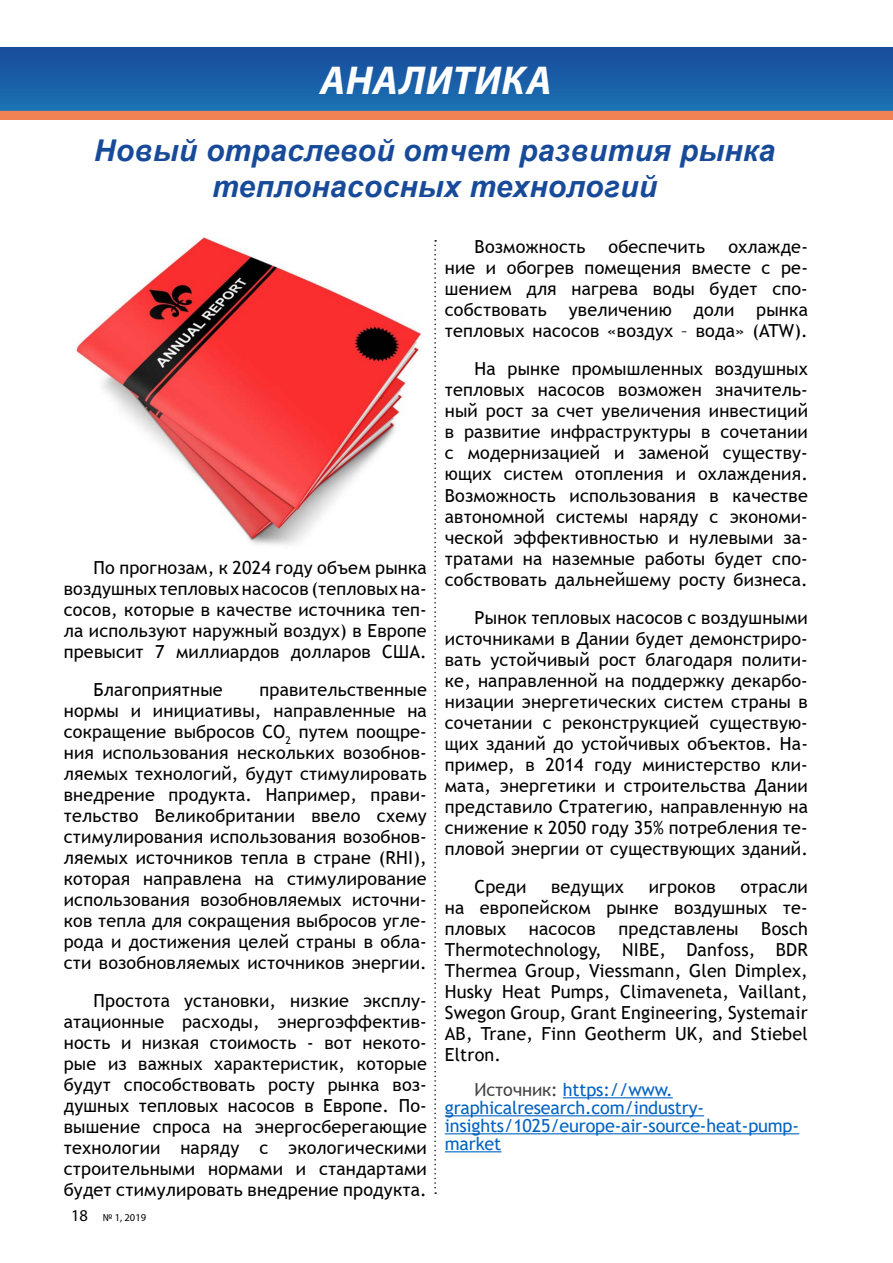
<style>
.page{position:relative;width:893px;height:1263px;background:#fff}
.page>*{position:absolute;margin:0;border:0;box-sizing:border-box;transform-origin:0 0}
.t1{font:italic 700 40.5px "Myriad Pro";letter-spacing:.01em;color:#fff}
.t2{font:italic 700 30px/36px "Arial";letter-spacing:.01em;color:#174a99;text-align:center}
.t3{font:18px/21px "Trebuchet MS";letter-spacing:.01em;color:#000;text-align:justify}
.t4{font:18px/18px "Trebuchet MS";letter-spacing:-.01em;color:#0563c1}
.t5{font:10.5px "Myriad Pro";color:#000}
.s1{font-size:16.5px}
.s2{color:#444}
</style>
<div class="page">
<img style="left:0;top:48px;width:893px;height:72px">
<svg style="left:434px;top:240px;width:2px;height:954px"></svg>
<img style="left:75px;top:237px;width:346px;height:308px">
<hr style="left:563px;top:1097px;width:110px;height:1px;background:#0563c1">
<hr style="left:445px;top:1115px;width:259px;height:1px;background:#0563c1">
<hr style="left:445px;top:1133px;width:354px;height:1px;background:#0563c1">
<hr style="left:445px;top:1151px;width:56px;height:1px;background:#0563c1">
<h1 class="t1" style="left:320px;top:54px;width:233px">АНАЛИТИКА</h1>
<h2 class="t2" style="left:94px;top:133px;width:683px">Новый отраслевой отчет развития рынка теплонасосных технологий</h2>
<p class="t3" style="left:64px;top:557px;width:365px;text-indent:30px">По прогнозам, к 2024 году объем рынка воздушных тепловых насосов (тепловых на&shy;сосов, которые в качестве источника теп&shy;ла используют наружный воздух) в Европе превысит 7 миллиардов долларов США.</p>
<p class="t3" style="left:94px;top:679px;width:131px">Благоприятные</p>
<p class="t3" style="left:64px;top:679px;width:365px;text-indent:196px">правительственные нормы и инициативы, направленные на сокращение выбросов CO<sub>2</sub> путем поощре&shy;ния использования нескольких возобнов&shy;ляемых технологий, будут стимулировать внедрение продукта. Например, прави&shy;тельство Великобритании ввело схему стимулирования использования возобнов&shy;ляемых источников тепла в стране (RHI), которая направлена на стимулирование использования возобновляемых источни&shy;ков тепла для сокращения выбросов угле&shy;рода и достижения целей страны в обла&shy;сти возобновляемых источников энергии.</p>
<p class="t3" style="left:64px;top:990px;width:365px;text-indent:30px">Простота установки, низкие эксплу&shy;атационные расходы, энергоэффектив&shy;ность и низкая стоимость - вот некото&shy;рые из важных характеристик, которые будут способствовать росту рынка воз&shy;душных тепловых насосов в Европе. По&shy;вышение спроса на энергосберегающие технологии наряду с экологическими строительными нормами и стандартами будет стимулировать внедрение продукта.</p>
<p class="t5" style="left:71px;top:1211px;width:77px"><span class="s1">18</span> № 1, 2019</p>
<p class="t3" style="left:475px;top:236px;width:113px">Возможность</p>
<p class="t3" style="left:609px;top:236px;width:98px">обеспечить</p>
<p class="t3" style="left:445px;top:236px;width:365px;text-indent:283px">охлажде&shy;ние и обогрев помещения вместе с ре&shy;шением для нагрева воды будет спо&shy;собствовать увеличению доли рынка тепловых насосов «воздух – вода» (ATW).</p>
<p class="t3" style="left:445px;top:358px;width:365px;text-indent:30px">На рынке промышленных воздушных тепловых насосов возможен значитель&shy;ный рост за счет увеличения инвестиций в развитие инфраструктуры в сочетании с модернизацией и заменой существу&shy;ющих систем отопления и охлаждения.<br>Возможность использования в качестве автономной системы наряду с экономи&shy;ческой эффективностью и нулевыми за&shy;тратами на наземные работы будет спо&shy;собствовать дальнейшему росту бизнеса.</p>
<p class="t3" style="left:445px;top:606px;width:365px;text-indent:30px">Рынок тепловых насосов с воздушными источниками в Дании будет демонстриро&shy;вать устойчивый рост благодаря полити&shy;ке, направленной на поддержку декарбо&shy;низации энергетических систем страны в сочетании с реконструкцией существую&shy;щих зданий до устойчивых объектов. На&shy;пример, в 2014 году министерство кли&shy;мата, энергетики и строительства Дании представило Стратегию, направленную на снижение к 2050 году 35% потребления те&shy;пловой энергии от существующих зданий.</p>
<p class="t3" style="left:475px;top:876px;width:53px">Среди</p>
<p class="t3" style="left:551px;top:876px;width:74px">ведущих</p>
<p class="t3" style="left:649px;top:876px;width:69px">игроков</p>
<p class="t3" style="left:445px;top:876px;width:365px;text-indent:296px">отрасли на европейском рынке воздушных те&shy;пловых</p>
<p class="t3" style="left:445px;top:918px;width:365px;text-indent:316px">Bosch Thermotechnology, NIBE, Danfoss, BDR Thermea Group, Viessmann, Glen Dimplex, Husky Heat Pumps, Climaveneta, Vaillant, Swegon Group, Grant Engineering, Systemair AB, Trane, Finn Geotherm UK, and Stiebel Eltron.</p>
<p class="t4" style="left:445px;top:1080px;width:356px;text-indent:30px"><span class="s2">Источник:</span> https://www. graphicalresearch.com/industry&shy;insights/1025/europe-air-source-heat-pump&shy;market</p>
<p class="t3" style="left:529px;top:918px;width:68px">насосов</p>
<p class="t3" style="left:618px;top:918px;width:122px">представлены</p>
</div>
